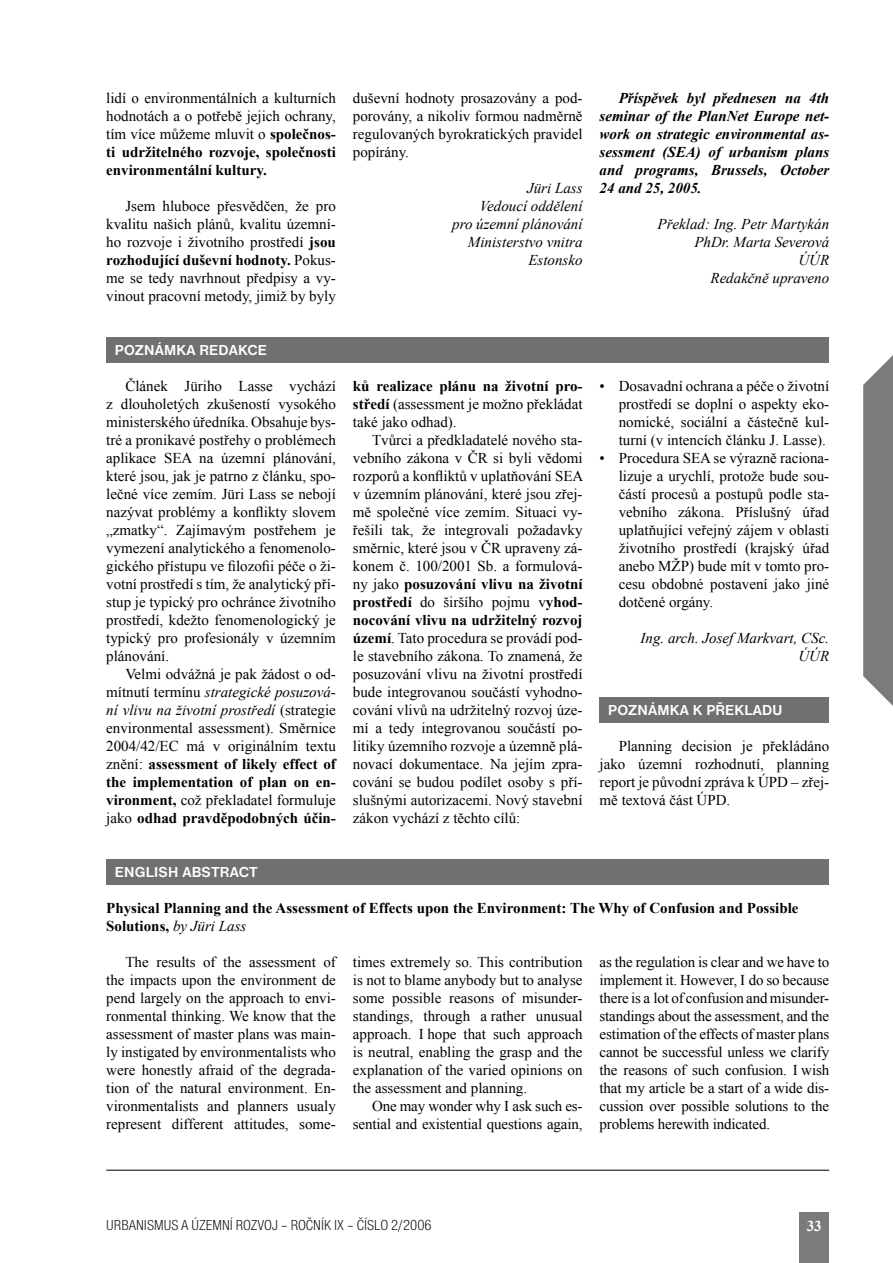
<style>
.page{position:relative;width:893px;height:1263px;background:#fff}
.page>*{position:absolute;margin:0;border:0;box-sizing:border-box;transform-origin:0 0}
.t1{font:15px/18px "Times New Roman";color:#000;text-align:justify}
.t2{font:italic 15px/18px "Times New Roman";color:#000;text-align:right}
.t3{font:italic 700 15px/18px "Times New Roman";color:#000;text-align:justify}
.t4{font:700 15px/18px "Times New Roman";color:#000}
.t5{font:700 15px "Nimbus Sans DOT";color:#fff}
.t6{font:15px "Nimbus Sans DOT Ligh Cond";color:#000}
.t7{font:700 15px "Times New Roman";color:#fff}
.s1{font-weight:700}
.s2{font-style:italic}
.s3{font-weight:400;font-style:italic}
</style>
<div class="page">
<hr style="left:106px;top:1170px;width:723px;height:1px;background:#000">
<div style="left:799px;top:1212px;width:30px;height:51px;background:#7a7b7d"></div>
<svg style="left:863px;top:355px;width:30px;height:351px;background:#87888a"></svg>
<div style="left:106px;top:337px;width:723px;height:25px;background:#707072"></div>
<div style="left:600px;top:697px;width:229px;height:25px;background:#707072"></div>
<div style="left:106px;top:859px;width:723px;height:25px;background:#707072"></div>
<p class="t1" style="left:106px;top:89px;width:231px">lidí o environmentálních a kulturních hodnotách a o potřebě jejich ochrany, tím více můžeme mluvit o <span class="s1">společnos&shy;ti udržitelného rozvoje, společnosti environmentální kultury.</span></p>
<p class="t1" style="left:106px;top:197px;width:231px;text-indent:19px">Jsem hluboce přesvědčen, že pro kvalitu našich plánů, kvalitu územní&shy;ho rozvoje i životního prostředí <span class="s1">jsou rozhodující duševní hodnoty.</span> Pokus&shy;me se tedy navrhnout předpisy a vy&shy;vinout pracovní metody, jimiž by byly</p>
<p class="t5" style="left:115px;top:342px;width:11px">POZNÁMKA</p>
<p class="t5" style="left:199px;top:342px;width:11px">REDAKCE</p>
<p class="t1" style="left:106px;top:377px;width:231px;text-indent:19px">Článek Jüriho Lasse vychází z dlouholetých zkušeností vysokého ministerského úředníka. Obsahuje bys&shy;tré a pronikavé postřehy o problémech aplikace SEA</p>
<p class="t1" style="left:106px;top:449px;width:231px;text-indent:93px">na územní plánování, které jsou, jak je patrno z článku, spo&shy;lečné více zemím. Jüri Lass se nebojí nazývat problémy a konflikty slovem „zmatky“. Zajímavým postřehem je vymezení analytického a fenomenolo&shy;gického přístupu ve filozofii péče o ži&shy;votní prostředí s tím, že analytický pří&shy;stup je typický pro ochránce životního prostředí, kdežto fenomenologický je typický pro profesionály v územním plánování.</p>
<p class="t1" style="left:106px;top:665px;width:232px;text-indent:19px">Velmi odvážná je pak žádost o od&shy;mítnutí termínu <span class="s2">strategické posuzová&shy;ní vlivu na životní prostředí</span> (strategie environmental assessment). Směrnice 2004/42/EC má v originálním textu znění: <span class="s1">assessment of likely effect of the implementation of plan on en&shy;vironment,</span> což překladatel formuluje jako <span class="s1">odhad pravděpodobných účin-</span></p>
<p class="t1" style="left:353px;top:89px;width:231px">duševní hodnoty prosazovány a pod&shy;porovány, a nikoliv formou nadměrně regulovaných byrokratických pravidel popírány.</p>
<p class="t2" style="left:452px;top:179px;width:132px">Jüri Lass<br>Vedoucí oddělení<br>pro územní plánování<br>Ministerstvo vnitra<br>Estonsko</p>
<p class="t3" style="left:600px;top:89px;width:231px;text-indent:19px">Příspěvek byl přednesen na 4th seminar of the PlanNet Europe net&shy;work on strategic environmental as&shy;sessment (SEA) of urbanism plans and programs, Brussels, October 24 and 25, 2005.</p>
<p class="t2" style="left:658px;top:215px;width:173px">Překlad: Ing. Petr Martykán<br>PhDr. Marta Severová<br>ÚÚR<br>Redakčně upraveno</p>
<p class="t1" style="left:353px;top:377px;width:231px"><span class="s1">ků realizace plánu na životní pro&shy;středí</span> (assessment je možno překládat také jako odhad).</p>
<p class="t1" style="left:353px;top:431px;width:231px;text-indent:19px">Tvůrci a předkladatelé nového sta&shy;vebního zákona v ČR</p>
<p class="t1" style="left:353px;top:449px;width:231px;text-align:left;text-indent:140px">si byli vědomi rozporů a konfliktů v uplatňování SEA<br>v územním plánování, které jsou zřej&shy;mě společné více zemím. Situaci vy&shy;řešili tak, že integrovali požadavky směrnic, které jsou v ČR</p>
<p class="t1" style="left:353px;top:539px;width:232px;text-indent:152px">upraveny zá&shy;konem č. 100/2001 Sb. a formulová&shy;ny jako <span class="s1">posuzování vlivu na životní prostředí</span> do širšího pojmu v<span class="s1">yhod&shy;nocování vlivu na udržitelný rozvoj území</span>. Tato procedura se provádí pod&shy;le stavebního zákona. To znamená, že posuzování vlivu na životní prostředí bude integrovanou součástí vyhodno&shy;cování vlivů na udržitelný rozvoj úze&shy;mí a tedy integrovanou součástí po&shy;litiky územního rozvoje a územně plá&shy;novací dokumentace. Na jejím zpra&shy;cování se budou podílet osoby s pří&shy;slušnými autorizacemi. Nový stavební zákon vychází z těchto cílů:</p>
<p class="t1" style="left:619px;top:377px;width:212px;text-indent:-19px">• Dosavadní ochrana a péče o životní prostředí se doplní o aspekty eko&shy;nomické, sociální a částečně kul&shy;turní (v intencích článku J. Lasse).</p>
<p class="t1" style="left:600px;top:449px;width:94px">• Procedura SEA</p>
<p class="t1" style="left:619px;top:449px;width:212px;text-indent:95px">se výrazně raciona&shy;lizuje a urychlí, protože bude sou&shy;částí procesů a postupů podle sta&shy;vebního zákona. Příslušný úřad uplatňující veřejný zájem v oblasti životního prostředí (krajský úřad anebo MŽP</p>
<p class="t1" style="left:619px;top:557px;width:212px;text-indent:70px">) bude mít v tomto pro&shy;cesu obdobné postavení jako jiné dotčené orgány.</p>
<p class="t2" style="left:641px;top:629px;width:190px">Ing. arch. Josef Markvart, CSc.<br>ÚÚR</p>
<p class="t5" style="left:608px;top:702px;width:11px">POZNÁMKA</p>
<p class="t5" style="left:693px;top:702px;width:10px">KPŘEKLADU</p>
<p class="t1" style="left:600px;top:737px;width:231px;text-indent:19px">Planning decision je překládáno jako územní rozhodnutí, planning report je původní zpráva k ÚPD</p>
<p class="t1" style="left:791px;top:773px;width:40px">– zřej-</p>
<p class="t1" style="left:600px;top:791px;width:108px">mě textová část ÚPD</p>
<p class="t1" style="left:727px;top:791px;width:5px">.</p>
<p class="t5" style="left:115px;top:864px;width:40px">ENGLISH</p>
<p class="t5" style="left:182px;top:864px;width:11px">ABSTRACT</p>
<p class="t4" style="left:106px;top:899px;width:694px">Physical Planning and the Assessment of Effects upon the Environment: The Why of Confusion and Possible<br>Solutions, <span class="s3">by Jüri Lass</span></p>
<p class="t1" style="left:106px;top:953px;width:233px;text-indent:19px">The results of the assessment of the impacts upon the environment de pend largely on the approach to envi&shy;ronmental thinking. We know that the assessment of master plans was main&shy;ly instigated by environmentalists who were honestly afraid of the degrada&shy;tion of the natural environment. En&shy;vironmentalists and planners usualy represent different attitudes, some-</p>
<p class="t1" style="left:353px;top:953px;width:231px">times extremely so. This contribution is not to blame anybody but to analyse some possible reasons of misunder&shy;standings, through a rather unusual approach. I hope that such approach is neutral, enabling the grasp and the explanation of the varied opinions on the assessment and planning.</p>
<p class="t1" style="left:353px;top:1097px;width:231px;text-align:right">One may wonder why I ask such es&shy;sential and existential questions again,</p>
<p class="t1" style="left:600px;top:953px;width:231px">as the regulation is clear and we have to implement it. However, I do so because there is a lot of confusion and misunder&shy;standings about the assessment, and the estimation of the effects of master plans cannot be successful unless we clarify the reasons of such confusion. I wish that my article be a start of a wide dis&shy;cussion over possible solutions to the problems herewith indicated.</p>
<p class="t6" style="left:106px;top:1217px;width:327px">URBANISMUS A ÚZEMNÍ ROZVOJ – ROČNÍK IX – ČÍSLO 2/2006</p>
<p class="t7" style="left:807px;top:1215px;width:16px">33</p>
</div>
